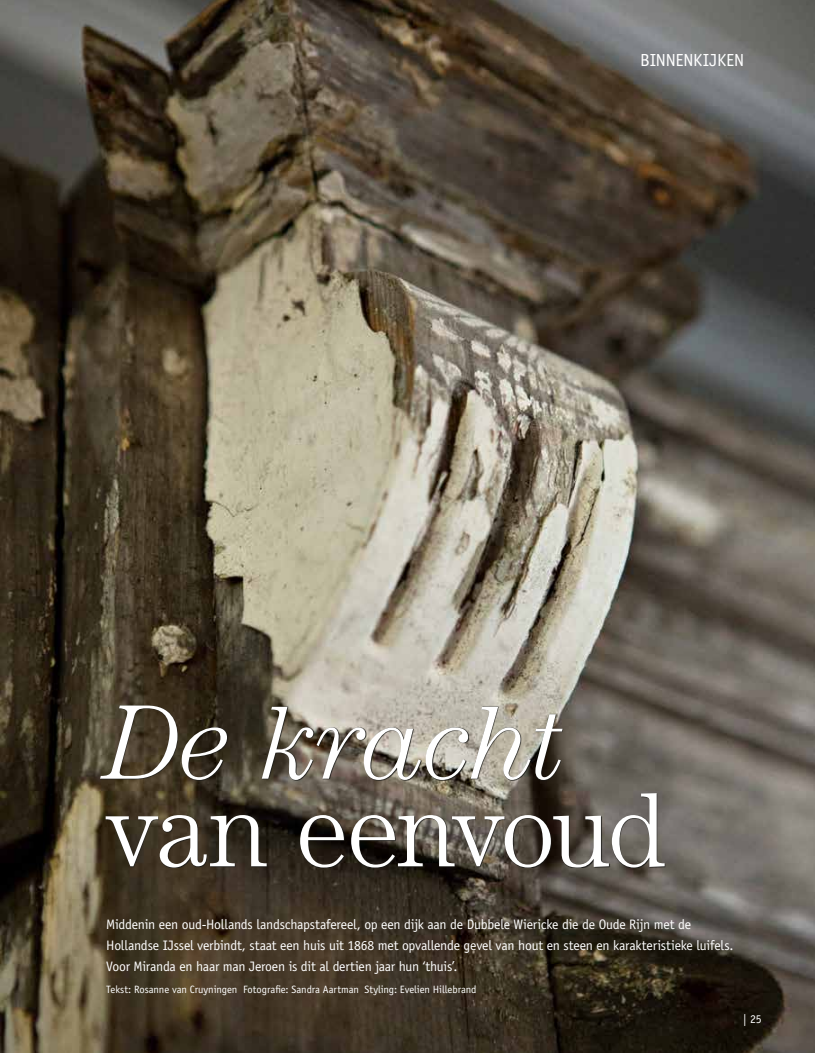
<style>
.page{position:relative;width:815px;height:1053px;background:#fff}
.page>*{position:absolute;margin:0;border:0;box-sizing:border-box;transform-origin:0 0}
.t1{font:300 106.25px "Century Std";letter-spacing:-.03em;color:#fff}
.t2{font:italic 300 106.25px "Century Std";letter-spacing:-.015em;color:#fff}
.t3{font:17.5px "Officina Sans Std";letter-spacing:-.01em;color:#fff}
.t4{font:13.75px/21.2px "Officina Sans Std";letter-spacing:-.02em;color:#fff}
.t5{font:11.88px "Officina Sans Std";color:#fff;scale:.95 1}
.t6{font:10.62px "Officina Sans Std";letter-spacing:-.005em;color:#fff}
</style>
<div class="page">
<img style="left:0;top:0;width:815px;height:1052px">
<svg style="left:100px;top:705px;width:566px;height:163px;background:#554f44"></svg>
<p class="t3" style="left:640px;top:50px;width:105px">Binnenkij ken</p>
<h1 class="t2" style="left:106px;top:682px;width:460px">De kracht</h1>
<h1 class="t1" style="left:106px;top:768px;width:562px">van eenvoud</h1>
<p class="t4" style="left:106px;top:913px;width:629px">Middenin een oud-Hollands landschapstafereel, op een dijk aan de Dubbele Wiericke die de Oude Rijn met de<br>Hollandse IJssel verbindt, staat een huis uit 1868 met opvallende gevel van hout en steen en karakteristieke luifels.<br>Voor Miranda en haar man Jeroen is dit al dertien jaar hun ‘thuis’.</p>
<p class="t6" style="left:106px;top:982px;width:372px">Tekst: Rosanne van Cruyningen Fotografie: Sandra Aartman Styling: Evelien Hillebrand</p>
<p class="t5" style="left:743px;top:1012px;width:21px">| 25</p>
</div>
